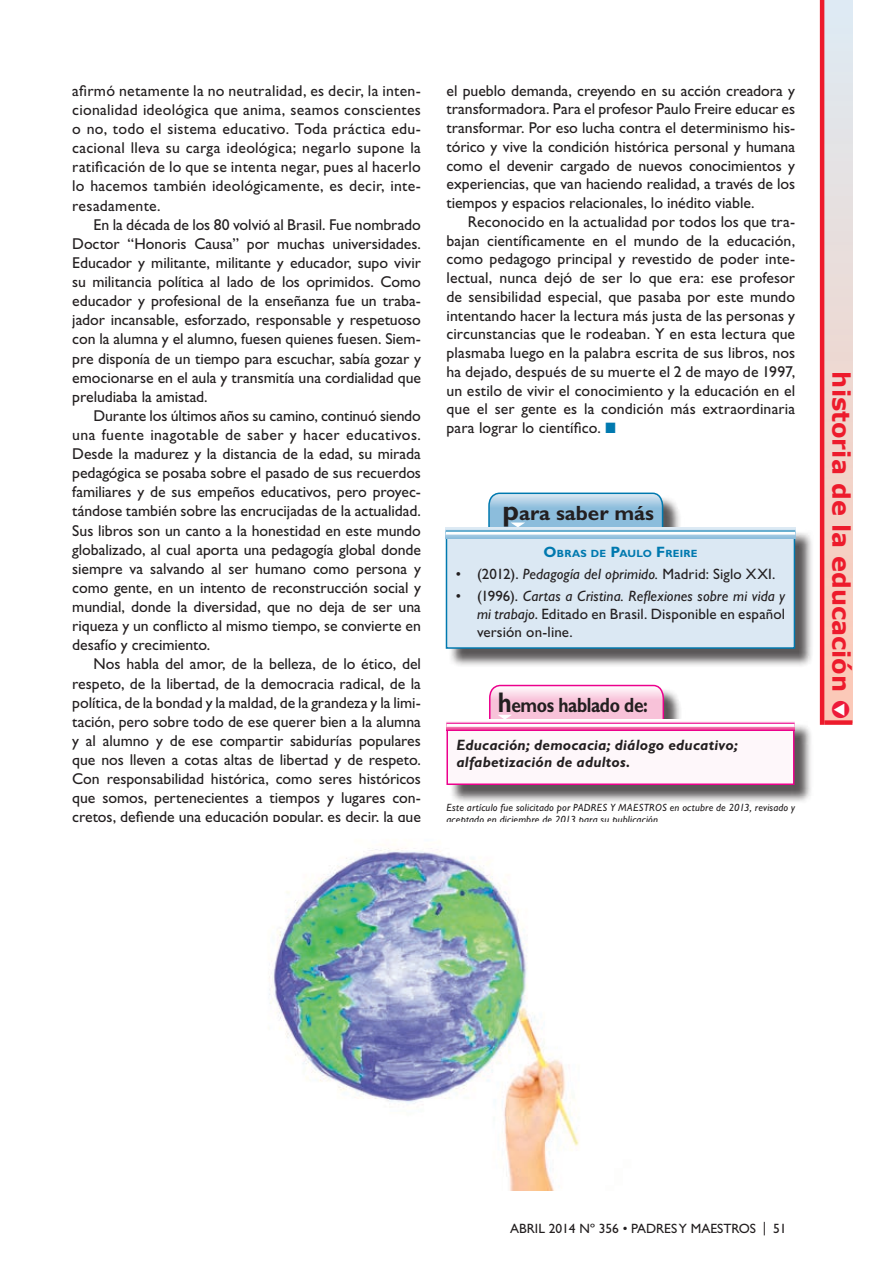
<style>
.page{position:relative;width:893px;height:1263px;background:#fff}
.page>*{position:absolute;margin:0;border:0;box-sizing:border-box;transform-origin:0 0}
.t1{font:700 24px "Verdana";color:#ed1b2c}
.t2{font:700 20.7px "Gill Sans Std";letter-spacing:-.02em;color:#231f20;scale:.84 1}
.t3{font:700 20.7px "Gill Sans Std";color:#231f20}
.t4{font:15.75px/19px "Gill Sans Std";color:#231f20;text-align:justify}
.t5{font:15px/17.7px "Gill Sans Std";letter-spacing:.01em;color:#231f20;text-align:justify}
.t6{font:italic 700 15px/17.7px "Gill Sans Std";letter-spacing:.01em;color:#231f20}
.t7{font:13.5px "Gill Sans Std";color:#231f20}
.t8{font:italic 10.5px/12px "Gill Sans Std";letter-spacing:.02em;color:#231f20}
.t9{font:700 10.5px "Gill Sans Std";letter-spacing:.02em;color:#0079af}
.s1{color:#0079af}
.s2{font-size:28.5px}
.s3{font-size:15px}
.s4{font-style:italic}
.s5{color:#ed1a3a}
.s6{color:#fff}
</style>
<div class="page">
<svg style="left:824px;top:0;width:28px;height:720px;background:#ecd6d1"></svg>
<div style="left:824px;top:720px;width:28px;height:5px;background:#ed1b2c"></div>
<hr style="left:820px;top:0;width:4px;height:725px;background:#ed1b2c">
<div style="left:448px;top:495px;width:366px;height:173px;background:#231f20;opacity:.75"></div>
<svg style="left:487px;top:492px;width:177px;height:35px;background:#97c3de"></svg>
<div style="left:446px;top:538px;width:348px;height:110px;background:#dbe8f3"></div>
<div style="left:446px;top:537px;width:349px;height:112px;border:2px solid #0079af"></div>
<svg style="left:446px;top:527px;width:349px;height:11px;background:#b9d6e9"></svg>
<hr style="left:446px;top:530px;width:349px;height:3px;background:#0079af">
<hr style="left:446px;top:532px;width:349px;height:3px;background:#fff">
<div style="left:449px;top:687px;width:364px;height:117px;background:#231f20;opacity:.75"></div>
<svg style="left:488px;top:684px;width:177px;height:36px;background:#f8c6dd"></svg>
<div style="left:447px;top:730px;width:347px;height:54px;background:#fef7fa"></div>
<div style="left:446px;top:729px;width:348px;height:56px;border:2px solid #ec008c"></div>
<svg style="left:446px;top:720px;width:348px;height:10px"></svg>
<hr style="left:446px;top:723px;width:348px;height:3px;background:#ec008c">
<hr style="left:446px;top:724px;width:348px;height:3px;background:#fff">
<img style="left:269px;top:848px;width:310px;height:343px">
<p class="t4" style="left:72px;top:81px;width:350px">afirmó netamente la no neutralidad, es decir, la inten&shy;cionalidad ideológica que anima, seamos conscientes o no, todo el sistema educativo. Toda práctica edu&shy;cacional lleva su carga ideológica; negarlo supone la ratificación de lo que se intenta negar, pues al hacerlo lo hacemos también ideológicamente, es decir, inte&shy;resadamente.</p>
<p class="t4" style="left:72px;top:215px;width:350px;text-indent:21px">En la década de los 80 volvió al Brasil. Fue nombrado Doctor “Honoris Causa” por muchas universidades.<br>Educador y militante, militante y educador, supo vivir su militancia política al lado de los oprimidos. Como educador y profesional de la enseñanza fue un traba&shy;jador incansable, esforzado, responsable y respetuoso con la alumna y el alumno, fuesen quienes fuesen. Siem&shy;pre disponía de un tiempo para escuchar, sabía gozar y emocionarse en el aula y transmitía una cordialidad que preludiaba la amistad.</p>
<p class="t4" style="left:72px;top:406px;width:350px;text-indent:21px">Durante los últimos años su camino, continuó siendo una fuente inagotable de saber y hacer educativos.<br>Desde la madurez y la distancia de la edad, su mirada pedagógica se posaba sobre el pasado de sus recuerdos familiares y de sus empeños educativos, pero proyec&shy;tándose también sobre las encrucijadas de la actualidad.<br>Sus libros son un canto a la honestidad en este mundo globalizado, al cual aporta una pedagogía global donde siempre va salvando al ser humano como persona y como gente, en un intento de reconstrucción social y mundial, donde la diversidad, que no deja de ser una riqueza y un conflicto al mismo tiempo, se convierte en desafío y crecimiento.</p>
<p class="t4" style="left:72px;top:655px;width:350px;text-indent:21px">Nos habla del amor, de la belleza, de lo ético, del respeto, de la libertad, de la democracia radical, de la política, de la bondad y la maldad, de la grandeza y la limi&shy;tación, pero sobre todo de ese querer bien a la alumna y al alumno y de ese compartir sabidurías populares que nos lleven a cotas altas de libertad y de respeto.<br>Con responsabilidad histórica, como seres históricos que somos, pertenecientes a tiempos y lugares con&shy;cretos, defiende una educación popular, es decir, la que</p>
<p class="t4" style="left:446px;top:81px;width:350px">el pueblo demanda, creyendo en su acción creadora y transformadora. Para el profesor Paulo Freire educar es transformar. Por eso lucha contra el determinismo his&shy;tórico y vive la condición histórica personal y humana como el devenir cargado de nuevos conocimientos y experiencias, que van haciendo realidad, a través de los tiempos y espacios relacionales, lo inédito viable.</p>
<p class="t4" style="left:446px;top:212px;width:350px;text-indent:21px">Reconocido en la actualidad por todos los que tra&shy;bajan científicamente en el mundo de la educación, como pedagogo principal y revestido de poder inte&shy;lectual, nunca dejó de ser lo que era: ese profesor de sensibilidad especial, que pasaba por este mundo intentando hacer la lectura más justa de las personas y circunstancias que le rodeaban. Y en esta lectura que plasmaba luego en la palabra escrita de sus libros, nos ha dejado, después de su muerte el 2 de mayo de 1997, un estilo de vivir el conocimiento y la educación en el que el ser gente es la condición más extraordinaria para lograr lo científico. <span class="s1">■</span></p>
<h2 class="t3" style="left:502px;top:501px;width:153px"><span class="s2">p</span>ara saber más</h2>
<p class="t9" style="left:543px;top:548px;width:156px"><span class="s3">O</span>BRAS DE <span class="s3">P</span>AULO <span class="s3">F</span>REIRE</p>
<p class="t5" style="left:456px;top:565px;width:321px">• (2012). <span class="s4">Pedagogía del oprimido.</span> Madrid: Siglo XXI.</p>
<p class="t5" style="left:477px;top:587px;width:310px;text-indent:-21px">• (1996). <span class="s4">Cartas a Cristina. Reflexiones sobre mi vida y mi trabajo</span>. Editado en Brasil. Disponible en español versión on-line.</p>
<h2 class="t2" style="left:498px;top:693px;width:180px"><span class="s2">h</span>emos hablado de:</h2>
<p class="t6" style="left:456px;top:736px;width:283px">Educación; democacia; diálogo educativo; alfabetización de adultos.</p>
<p class="t8" style="left:446px;top:801px;width:350px">Este artículo fue solicitado por PADRES Y MAESTROS en octubre de 2013, revisado y aceptado en diciembre de 2013 para su publicación.</p>
<h1 class="t1" style="left:858px;top:371px;width:349px;rotate:90deg">historia de la educación <span class="s5">●</span><span class="s6">▼</span></h1>
<p class="t7" style="left:510px;top:1221px;width:278px">ABRIL 2014 Nº 356 • PADRES Y MAESTROS | 51</p>
</div>
